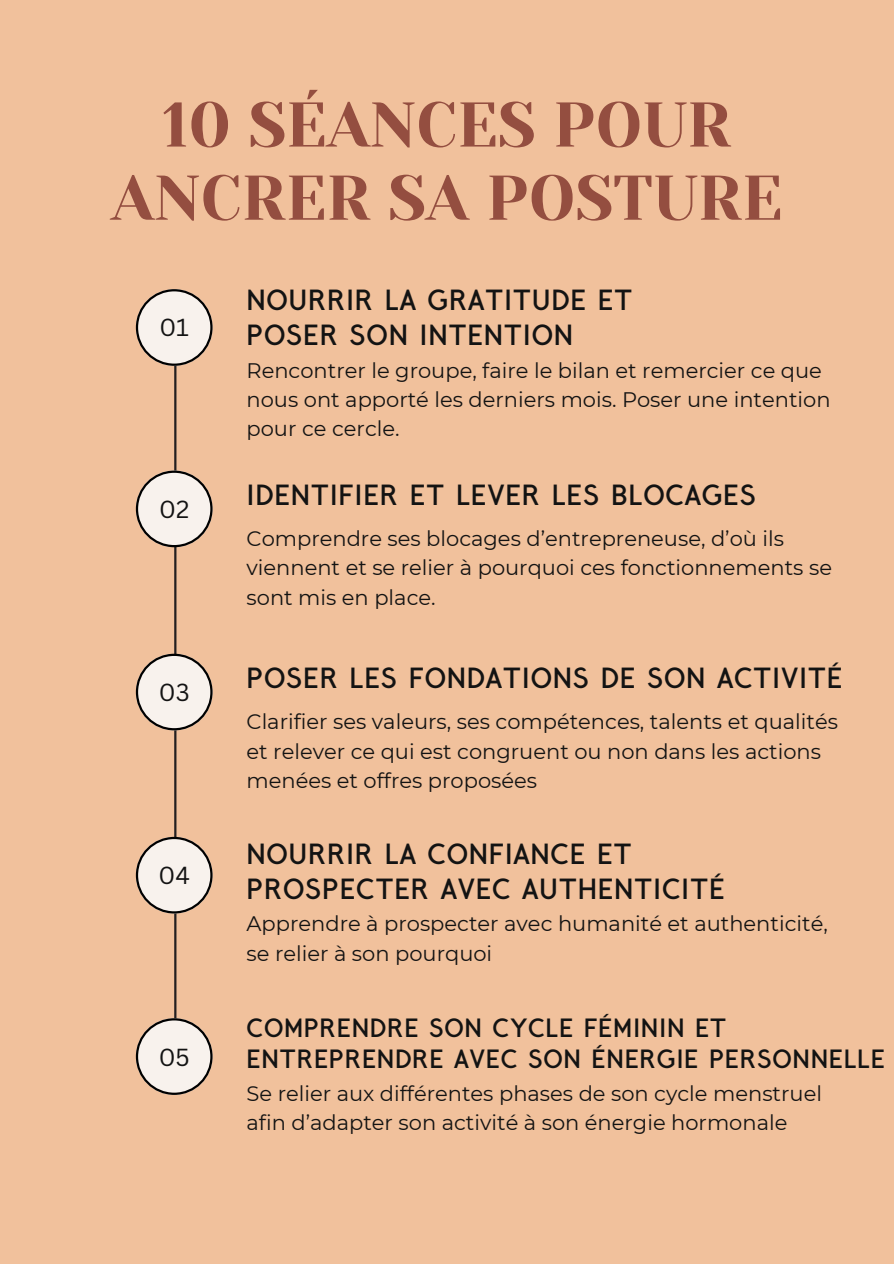
<style>
.page{position:relative;width:894px;height:1264px;background:#fff}
.page>*{position:absolute;margin:0;border:0;box-sizing:border-box;transform-origin:0 0}
.t1{font:63px/73.2px "Yeseva One";color:#944e40;text-align:center}
.t2{font:700 25.5px/34.8px "Crusoe Text";letter-spacing:.025em;color:#131313}
.t3{font:24px "Canva Sans";color:#131313}
.t4{font:700 23.1px/31.7px "Crusoe Text";letter-spacing:.025em;color:#131313}
.t5{font:21px/29.2px "Montserrat";color:#131313}
</style>
<div class="page">
<div style="left:0;top:0;width:893px;height:1263px;background:#f1c19c"></div>
<hr style="left:174px;top:328px;width:2px;height:738px;background:#231f20">
<svg style="left:136px;top:289px;width:76px;height:77px"></svg>
<svg style="left:136px;top:470px;width:76px;height:77px"></svg>
<svg style="left:136px;top:653px;width:76px;height:77px"></svg>
<svg style="left:136px;top:836px;width:76px;height:77px"></svg>
<svg style="left:136px;top:1018px;width:76px;height:76px"></svg>
<p class="t1" style="left:111px;top:89px;width:672px">10 SÉANCES POUR<br>ANCRER SA POSTURE</p>
<h1 class="t3" style="left:159px;top:311px;width:31px">01</h1>
<p class="t3" style="left:159px;top:492px;width:31px">02</p>
<p class="t3" style="left:159px;top:675px;width:32px">03</p>
<p class="t3" style="left:158px;top:858px;width:33px">04</p>
<p class="t3" style="left:159px;top:1039px;width:33px">05</p>
<p class="t2" style="left:246px;top:285px;width:387px">NOURRIR LA GRATITUDE ET<br>POSER SON INTENTION</p>
<h2 class="t5" style="left:246px;top:355px;width:585px">Rencontrer le groupe, faire le bilan et remercier ce que nous ont apporté les derniers mois. Poser une intention pour ce cercle.</h2>
<h2 class="t2" style="left:246px;top:480px;width:511px">IDENTIFIER ET LEVER LES BLOCAGES</h2>
<p class="t5" style="left:246px;top:524px;width:586px">Comprendre ses blocages d’entrepreneuse, d’où ils viennent et se relier à pourquoi ces fonctionnements se sont mis en place.</p>
<h2 class="t2" style="left:246px;top:663px;width:597px">POSER LES FONDATIONS DE SON ACTIVITÉ</h2>
<p class="t5" style="left:246px;top:707px;width:592px">Clarifier ses valeurs, ses compétences, talents et qualités et relever ce qui est congruent ou non dans les actions menées et offres proposées</p>
<h2 class="t2" style="left:246px;top:838px;width:479px">NOURRIR LA CONFIANCE ET<br>PROSPECTER AVEC AUTHENTICITÉ</h2>
<p class="t5" style="left:246px;top:909px;width:582px">Apprendre à prospecter avec humanité et authenticité, se relier à son pourquoi</p>
<h2 class="t4" style="left:246px;top:1013px;width:640px">COMPRENDRE SON CYCLE FÉMININ ET<br>ENTREPRENDRE AVEC SON ÉNERGIE PERSONNELLE</h2>
<p class="t5" style="left:246px;top:1078px;width:577px">Se relier aux différentes phases de son cycle menstruel afin d’adapter son activité à son énergie hormonale</p>
</div>
